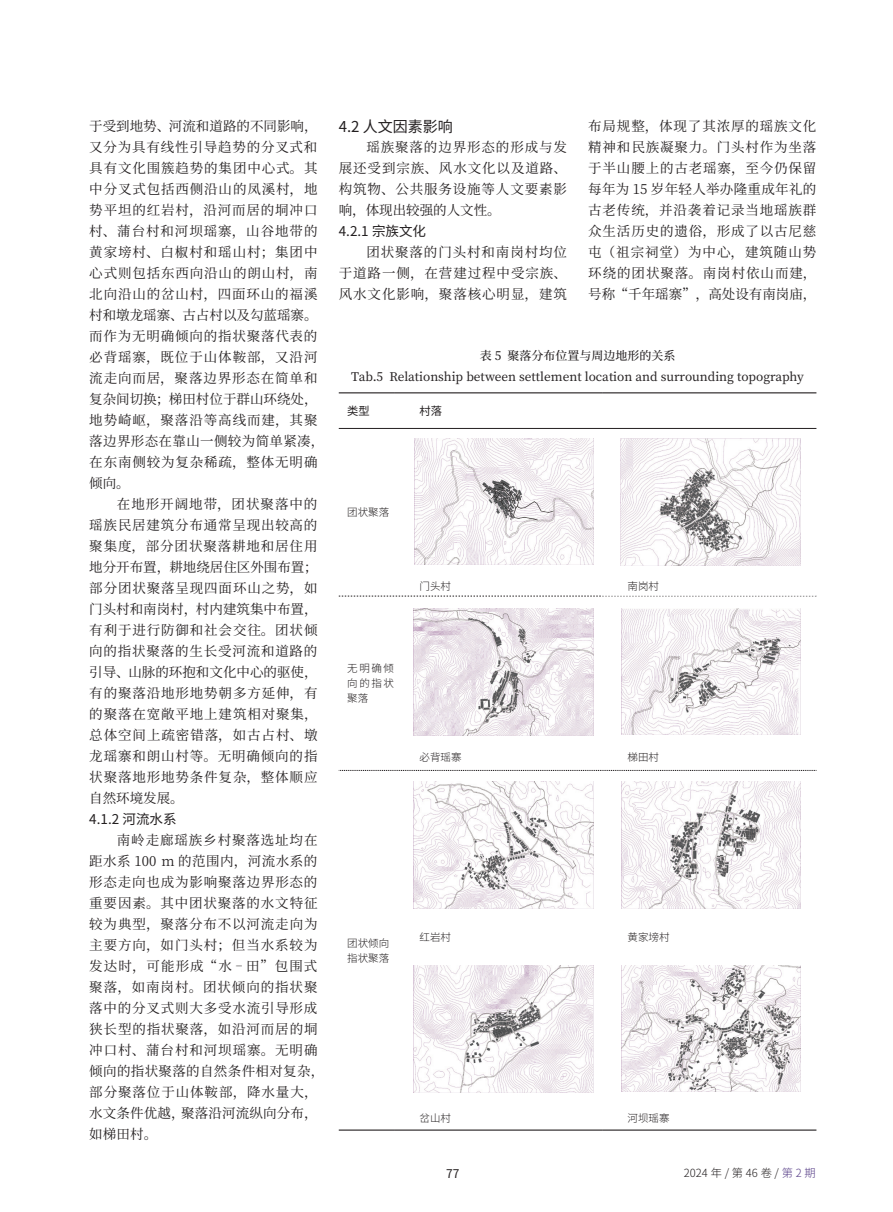
<style>
.page{position:relative;width:893px;height:1212px;background:#fff}
.page>*{position:absolute;margin:0;border:0;box-sizing:border-box;transform-origin:0 0}
.t1{font:15px "Source Han Sans SC";color:#231f20}
.t2{font:13.5px/21px "Source Han Serif CN";letter-spacing:.065em;color:#231f20;text-align:justify}
.t3{font:13.5px "Source Han Sans SC";color:#231f20}
.t4{font:500 12px/21.3px "Source Han Serif CN";color:#231f20;text-align:center}
.t5{font:12px "Source Han Sans SC";color:#231f20}
.t6{font:300 11.25px "Source Han Sans SC";letter-spacing:.25em;color:#231f20}
.t7{font:11.25px "Source Han Sans SC";color:#231f20}
.t8{font:300 10.5px/15px "Source Han Sans SC";color:#231f20;text-align:justify}
.s1{font-family:"Sim Sun"}
.s2{color:#573e87}
</style>
<div class="page">
<hr style="left:339px;top:428px;width:477px;height:1px;background:#231f20">
<svg style="left:339px;top:596px;width:477px;height:1px"></svg>
<hr style="left:339px;top:392px;width:55px;height:1px;background:#231f20">
<hr style="left:394px;top:392px;width:208px;height:1px;background:#231f20">
<hr style="left:602px;top:392px;width:214px;height:1px;background:#231f20">
<hr style="left:339px;top:1129px;width:55px;height:1px;background:#231f20">
<hr style="left:394px;top:1129px;width:208px;height:1px;background:#231f20">
<hr style="left:602px;top:1129px;width:214px;height:1px;background:#231f20">
<svg style="left:339px;top:770px;width:478px;height:1px"></svg>
<img style="left:620px;top:438px;width:180px;height:127px">
<img style="left:413px;top:609px;width:180px;height:127px">
<img style="left:413px;top:782px;width:180px;height:127px">
<img style="left:413px;top:965px;width:180px;height:127px">
<img style="left:415px;top:438px;width:178px;height:126px">
<img style="left:622px;top:609px;width:178px;height:126px">
<img style="left:622px;top:782px;width:178px;height:126px">
<img style="left:622px;top:965px;width:178px;height:126px">
<p class="t2" style="left:89px;top:116px;width:236px;text-align:left">于受到地势、河流和道路的不同影响，又分为具有线性引导趋势的分叉式和具有文化围簇趋势的集团中心式。其中分叉式包括西侧沿山的凤溪村，地势平坦的红岩村，沿河而居的垌冲口村、蒲台村和河坝瑶寨，山谷地带的黄家塝村、白椒村和瑶山村；集团中心式则包括东西向沿山的朗山村，南北向沿山的岔山村，四面环山的福溪村和墩龙瑶寨、古占村以及勾蓝瑶寨。而作为无明确倾向的指状聚落代表的必背瑶寨，既位于山体鞍部，又沿河流走向而居，聚落边界形态在简单和复杂间切换；梯田村位于群山环绕处，地势崎岖，聚落沿等高线而建，其聚落边界形态在靠山一侧较为简单紧凑，在东南侧较为复杂稀疏，整体无明确倾向。</p>
<p class="t2" style="left:89px;top:494px;width:230px;text-indent:28px">在地形开阔地带，团状聚落中的瑶族民居建筑分布通常呈现出较高的聚集度，部分团状聚落耕地和居住用地分开布置，耕地绕居住区外围布置；部分团状聚落呈现四面环山之势，如门头村和南岗村，村内建筑集中布置，有利于进行防御和社会交往。团状倾向的指状聚落的生长受河流和道路的引导、山脉的环抱和文化中心的驱使，有的聚落沿地形地势朝多方延伸，有的聚落在宽敞平地上建筑相对聚集，总体空间上疏密错落，如古占村、墩龙瑶寨和朗山村等。无明确倾向的指状聚落地形地势条件复杂，整体顺应自然环境发展。</p>
<p class="t3" style="left:89px;top:812px;width:89px">4.1.2 河流水系</p>
<p class="t2" style="left:89px;top:830px;width:236px;text-align:left;text-indent:28px">南岭走廊瑶族乡村聚落选址均在距水系 100 m 的范围内，河流水系的形态走向也成为影响聚落边界形态的重要因素。其中团状聚落的水文特征较为典型，聚落分布不以河流走向为主要方向，如门头村；但当水系较为发达时，可能形成“水 <span class="s1">-</span> 田”包围式聚落，如南岗村。团状倾向的指状聚落中的分叉式则大多受水流引导形成狭长型的指状聚落，如沿河而居的垌冲口村、蒲台村和河坝瑶寨。无明确倾向的指状聚落的自然条件相对复杂，部分聚落位于山体鞍部，降水量大，水文条件优越，聚落沿河流纵向分布，如梯田村。</p>
<p class="t1" style="left:339px;top:118px;width:116px">4.2 人文因素影响</p>
<p class="t2" style="left:339px;top:137px;width:230px;text-indent:28px">瑶族聚落的边界形态的形成与发展还受到宗族、风水文化以及道路、构筑物、公共服务设施等人文要素影响，体现出较强的人文性。</p>
<p class="t3" style="left:339px;top:223px;width:89px">4.2.1 宗族文化</p>
<p class="t2" style="left:339px;top:242px;width:230px;text-indent:28px">团状聚落的门头村和南岗村均位于道路一侧，在营建过程中受宗族、风水文化影响，聚落核心明显，建筑</p>
<p class="t2" style="left:588px;top:116px;width:230px">布局规整，体现了其浓厚的瑶族文化精神和民族凝聚力。门头村作为坐落于半山腰上的古老瑶寨，至今仍保留每年为 15 岁年轻人举办隆重成年礼的古老传统，并沿袭着记录当地瑶族群众生活历史的遗俗，形成了以古尼慈屯（祖宗祠堂）为中心，建筑随山势环绕的团状聚落。南岗村依山而建，号称“千年瑶寨”，高处设有南岗庙，</p>
<p class="t4" style="left:351px;top:345px;width:454px">表 5 聚落分布位置与周边地形的关系<br>Tab.5 Relationship between settlement location and surrounding topography</p>
<p class="t7" style="left:347px;top:404px;width:24px">类型</p>
<p class="t7" style="left:420px;top:404px;width:24px">村落</p>
<p class="t8" style="left:347px;top:505px;width:44px">团状聚落</p>
<p class="t8" style="left:420px;top:579px;width:33px">门头村</p>
<p class="t8" style="left:628px;top:579px;width:33px">南岗村</p>
<p class="t8" style="left:347px;top:661px;width:48px">无明确倾向的指状聚落</p>
<p class="t8" style="left:420px;top:749px;width:43px">必背瑶寨</p>
<p class="t8" style="left:628px;top:749px;width:33px">梯田村</p>
<p class="t8" style="left:347px;top:935px;width:43px">团状倾向指状聚落</p>
<p class="t8" style="left:420px;top:930px;width:33px">红岩村</p>
<p class="t8" style="left:628px;top:930px;width:43px">黄家塝村</p>
<p class="t8" style="left:420px;top:1111px;width:33px">岔山村</p>
<p class="t8" style="left:628px;top:1111px;width:43px">河坝瑶寨</p>
<p class="t5" style="left:446px;top:1167px;width:15px">77</p>
<p class="t6" style="left:684px;top:1167px;width:133px">2024年/ 第46卷 /<span class="s2">第2期</span></p>
</div>
